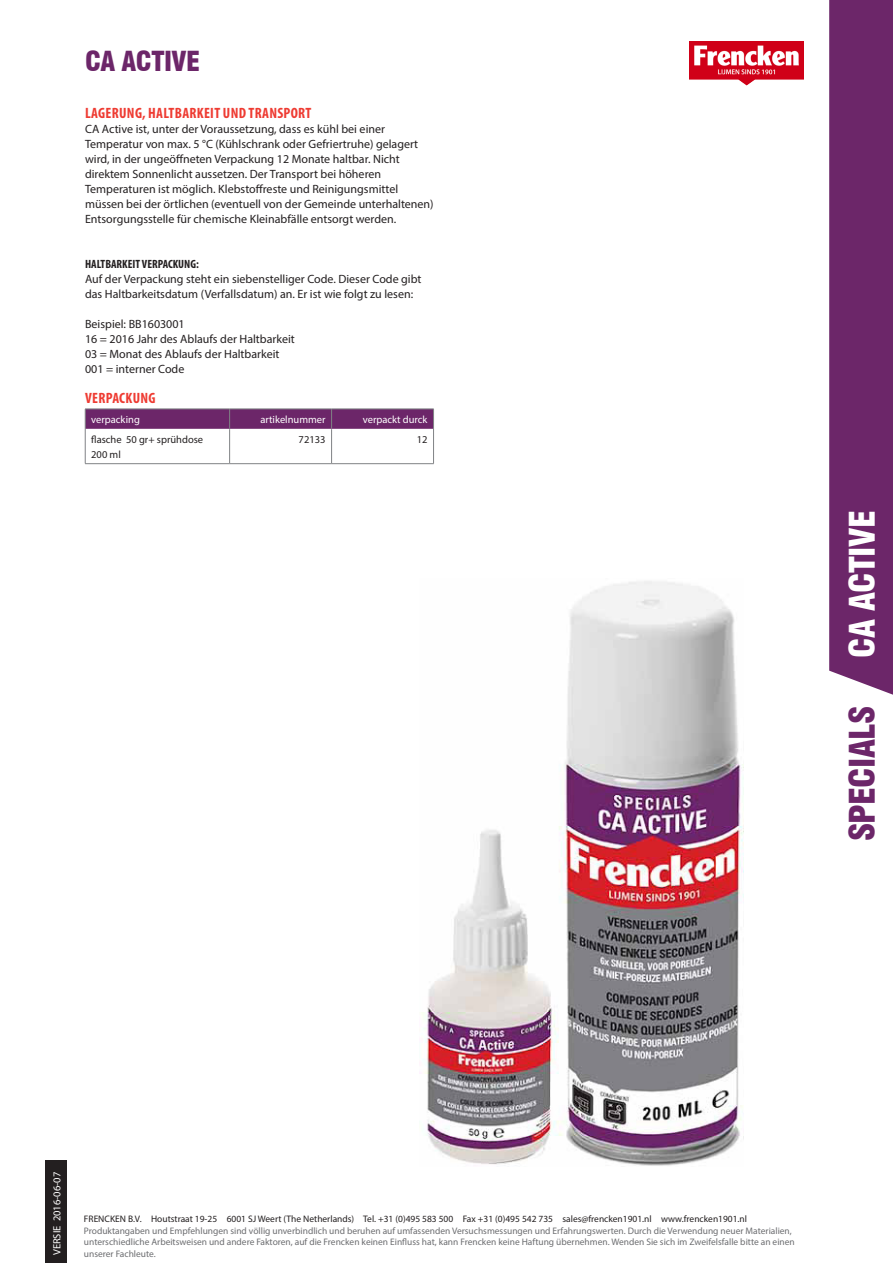
<style>
.page{position:relative;width:893px;height:1263px;background:#fff}
.page>*{position:absolute;margin:0;border:0;box-sizing:border-box;transform-origin:0 0}
.t1{font:900 condensed 34.5px "Swiss 721 BT";letter-spacing:-.02em;color:#6c2669}
.t2{font:900 condensed 34.5px "Swiss 721 BT";letter-spacing:-.02em;color:#fff}
.t3{font:900 condensed 27px "Swiss 721 BT";letter-spacing:-.02em;color:#6c2669}
.t4{font:700 condensed 15px "Myriad Pro";letter-spacing:.02em;color:#ee3b32}
.t5{font:12px/15px "Myriad Pro";color:#231f20}
.t6{font:700 condensed 12px "Myriad Pro";color:#231f20}
.table_H1{font:10.5px "Myriad Pro";color:#fff}
.t7{font:10.5px/15px "Myriad Pro";color:#231f20}
.disclaimer{font:10.5px "Myriad Pro";color:#fff}
.disclaimer-2{font:9.45px/11.4px "Myriad Pro";color:#6c6d70}
.disclaimer-3{font:9.45px "Myriad Pro";color:#231f20}
</style>
<div class="page">
<div style="left:829px;top:0;width:64px;height:695px;background:#6c2669"></div>
<svg style="left:85px;top:409px;width:349px;height:20px;background:#6e2a6b"></svg>
<hr style="left:85px;top:429px;width:1px;height:34px;background:#808285">
<hr style="left:229px;top:429px;width:1px;height:34px;background:#808285">
<hr style="left:331px;top:429px;width:1px;height:34px;background:#808285">
<hr style="left:433px;top:429px;width:1px;height:34px;background:#808285">
<hr style="left:85px;top:463px;width:145px;height:1px;background:#808285">
<hr style="left:230px;top:463px;width:102px;height:1px;background:#808285">
<hr style="left:332px;top:463px;width:102px;height:1px;background:#808285">
<img style="left:420px;top:581px;width:324px;height:585px">
<div style="left:46px;top:1160px;width:21px;height:103px;background:#231f20"></div>
<img style="left:689px;top:42px;width:115px;height:44px">
<p class="t3" style="left:85px;top:44px;width:117px">CA ACTIVE</p>
<p class="t4" style="left:85px;top:103px;width:228px">LAGERUNG, HALTBARKEIT UND TRANSPORT</p>
<p class="t5" style="left:85px;top:121px;width:350px">CA Active ist, unter der Voraussetzung, dass es kühl bei einer Temperatur von max. 5 °C (Kühlschrank oder Gefriertruhe) gelagert wird, in der ungeöffneten Verpackung 12 Monate haltbar. Nicht direktem Sonnenlicht aussetzen. Der Transport bei höheren Temperaturen ist möglich. Klebstoffreste und Reinigungsmittel müssen bei der örtlichen (eventuell von der Gemeinde unterhaltenen)<br>Entsorgungsstelle für chemische Kleinabfälle entsorgt werden.</p>
<p class="t6" style="left:85px;top:256px;width:115px">HALTBARKEIT VERPACKUNG:</p>
<p class="t5" style="left:85px;top:271px;width:338px">Auf der Verpackung steht ein siebenstelliger Code. Dieser Code gibt das Haltbarkeitsdatum (Verfallsdatum) an. Er ist wie folgt zu lesen:</p>
<p class="t5" style="left:85px;top:316px;width:101px">Beispiel: BB1603001</p>
<p class="t5" style="left:85px;top:331px;width:211px">16 = 2016 Jahr des Ablaufs der Haltbarkeit</p>
<p class="t5" style="left:85px;top:346px;width:196px">03 = Monat des Ablaufs der Haltbarkeit</p>
<p class="t5" style="left:85px;top:361px;width:101px">001 = interner Code</p>
<p class="t4" style="left:85px;top:388px;width:72px">VERPACKUNG</p>
<p class="table_H1" style="left:91px;top:413px;width:50px">verpacking</p>
<p class="table_H1" style="left:260px;top:413px;width:67px">artikelnummer</p>
<p class="table_H1" style="left:363px;top:413px;width:66px">verpackt durck</p>
<p class="t7" style="left:91px;top:431px;width:113px">flasche 50 gr+ sprühdose<br>200 ml</p>
<p class="t7" style="left:299px;top:431px;width:28px">72133</p>
<p class="t7" style="left:417px;top:431px;width:12px">12</p>
<p class="t2" style="left:841px;top:657px;width:149px;rotate:-90deg">CA ACTIVE</p>
<h1 class="t1" style="left:841px;top:841px;width:136px;rotate:-90deg">SPECIALS</h1>
<p class="disclaimer" style="left:50px;top:1255px;width:85px;rotate:-90deg">VERSIE 2016-06-07</p>
<p class="disclaimer-3" style="left:84px;top:1213px;width:665px">FRENCKEN B.V. Houtstraat 19-25 6001 SJ Weert (The Netherlands) Tel. +31 (0)495 583 500 Fax +31 (0)495 542 735 sales@frencken1901.nl www.frencken1901.nl</p>
<p class="disclaimer-2" style="left:84px;top:1225px;width:712px">Produktangaben und Empfehlungen sind völlig unverbindlich und beruhen auf umfassenden Versuchsmessungen und Erfahrungswerten. Durch die Verwendung neuer Materialien, unterschiedliche Arbeitsweisen und andere Faktoren, auf die Frencken keinen Einfluss hat, kann Frencken keine Haftung übernehmen. Wenden Sie sich im Zweifelsfalle bitte an einen unserer Fachleute.</p>
</div>
